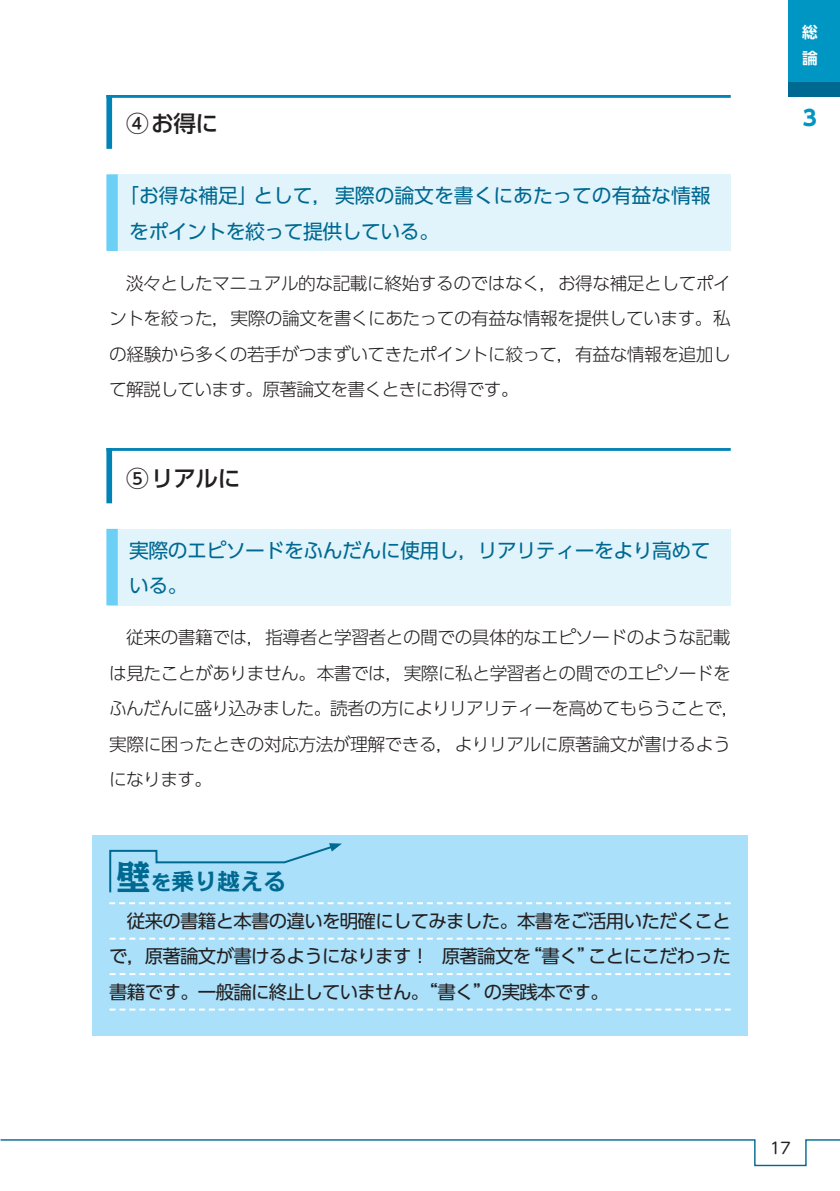
<style>
.page{position:relative;width:840px;height:1191px;background:#fff}
.page>*{position:absolute;margin:0;border:0;box-sizing:border-box;transform-origin:0 0}
.t1{font:500 22.6px "UD Shin Go Pro";letter-spacing:-.02em;color:#231f20}
.t2{font:700 22.6px "Kakumin Pro";letter-spacing:.01em;color:#006991}
.t3{font:700 21.2px "UD Shin Go Pro";color:#0096c3}
.t4{font:19.8px/35.4px "UD Shin Go Pro";letter-spacing:-.005em;color:#006991}
.t5{font:19.8px/35.4px "UD Shin Go Pro";letter-spacing:-.025em;color:#006991}
.t6{font:18.4px/35.4px "UD Shin Go Pro";letter-spacing:-.04em;color:#231f20;text-align:justify}
.t7{font:300 17.8px/35.4px "UD Shin Go Pro";letter-spacing:-.03em;color:#231f20;text-align:justify}
.t8{font:15.6px "UD Shin M Go Pro";color:#231f20}
.t9{font:700 15.6px/26px "UD Shin Go Pro De";color:#fff}
.s1{font-size:34px}
.s2{font-size:20.4px}
</style>
<div class="page">
<svg style="left:0;top:1139px;width:839px;height:27px"></svg>
<div style="left:788px;top:0;width:51px;height:82px;background:#0096c3"></div>
<div style="left:788px;top:82px;width:51px;height:14px;background:#006991"></div>
<div style="left:106px;top:95px;width:6px;height:54px;background:#0083b6"></div>
<hr style="left:106px;top:95px;width:624px;height:3px;background:#0083b6">
<div style="left:109px;top:174px;width:621px;height:77px;background:#e1f4fc"></div>
<div style="left:106px;top:174px;width:12px;height:77px;background:#6bcff6"></div>
<div style="left:106px;top:448px;width:6px;height:55px;background:#0083b6"></div>
<hr style="left:106px;top:448px;width:624px;height:3px;background:#0083b6">
<div style="left:109px;top:529px;width:621px;height:76px;background:#e1f4fc"></div>
<div style="left:106px;top:529px;width:12px;height:76px;background:#6bcff6"></div>
<div style="left:92px;top:835px;width:655px;height:71px;background:#aae0f9"></div>
<svg style="left:109px;top:902px;width:621px;height:2px"></svg>
<div style="left:92px;top:906px;width:655px;height:129px;background:#aae0f9"></div>
<svg style="left:109px;top:937px;width:621px;height:2px"></svg>
<svg style="left:109px;top:973px;width:621px;height:2px"></svg>
<svg style="left:109px;top:1008px;width:621px;height:2px"></svg>
<svg style="left:109px;top:843px;width:233px;height:50px"></svg>
<p class="t9" style="left:801px;top:19px;width:17px">総論</p>
<p class="t1" style="left:126px;top:106px;width:93px">④お得に</p>
<p class="t3" style="left:802px;top:101px;width:16px">3</p>
<p class="t4" style="left:129px;top:178px;width:582px;text-indent:-10px">「お得な補足」として，実際の論文を書くにあたっての有益な情報をポイントを絞って提供している。</p>
<p class="t7" style="left:109px;top:265px;width:622px">　淡々としたマニュアル的な記載に終始するのではなく，お得な補足としてポイントを絞った，実際の論文を書くにあたっての有益な情報を提供しています。私の経験から多くの若手がつまずいてきたポイントに絞って，有益な情報を追加して解説しています。原著論文を書くときにお得です。</p>
<p class="t1" style="left:126px;top:460px;width:116px">⑤リアルに</p>
<p class="t5" style="left:129px;top:532px;width:582px">実際のエピソードをふんだんに使用し，リアリティーをより高めている。</p>
<p class="t7" style="left:109px;top:619px;width:631px;text-align:left">　従来の書籍では，指導者と学習者との間での具体的なエピソードのような記載は見たことがありません。本書では，実際に私と学習者との間でのエピソードをふんだんに盛り込みました。読者の方によりリアリティーを高めてもらうことで，実際に困ったときの対応方法が理解できる，よりリアルに原著論文が書けるようになります。</p>
<p class="t2" style="left:117px;top:863px;width:171px"><span class="s1">壁</span><span class="s2">を</span>乗り越える</p>
<p class="t6" style="left:109px;top:902px;width:622px">　従来の書籍と本書の違いを明確にしてみました。本書をご活用いただくことで，原著論文が書けるようになります！ 原著論文を“書く”ことにこだわった書籍です。一般論に終止していません。“書く”の実践本です。</p>
<p class="t8" style="left:769px;top:1135px;width:22px">17</p>
</div>
